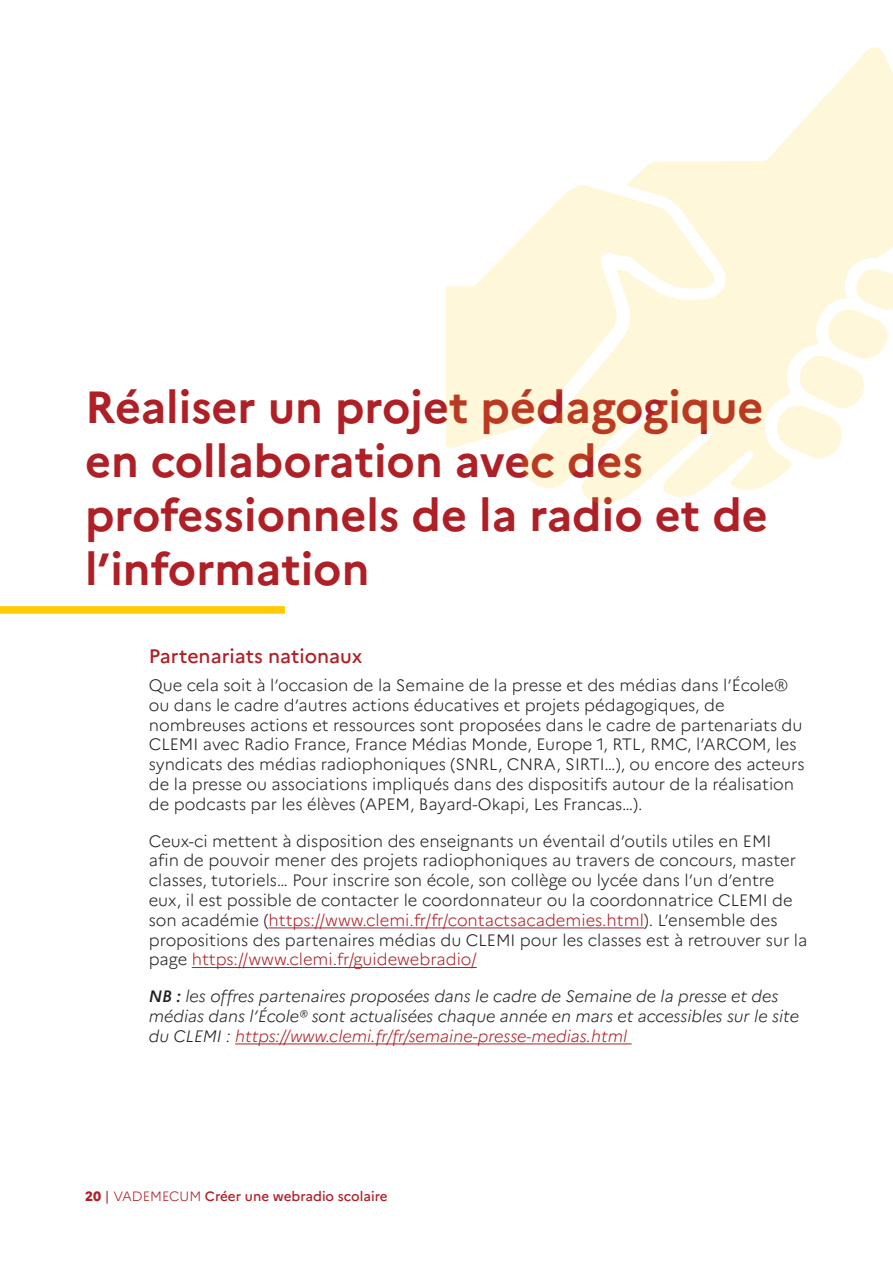
<style>
.page{position:relative;width:893px;height:1263px;background:#fff}
.page>*{position:absolute;margin:0;border:0;box-sizing:border-box;transform-origin:0 0}
.Titre_1{font:700 45px/54px "Marianne";color:#ae2026}
.Titre_2{font:500 19.5px "Marianne";color:#ae2026}
.Texte_courant{font:300 16.5px/19.8px "Marianne";color:#231f20}
.Texte_courant-2{font:italic 300 16.5px/19.8px "Marianne";color:#231f20}
.t1{font:500 13.5px "Marianne";color:#ae2026}
.s1{color:#ae2026}
.s2{font-weight:500}
.s3{font-weight:800}
.s4{font-weight:400}
.s5{font-weight:300}
</style>
<div class="page">
<div style="left:0;top:606px;width:285px;height:8px;background:#ffca00"></div>
<hr style="left:269px;top:927px;width:375px;height:1px;background:#ae2026">
<hr style="left:192px;top:967px;width:285px;height:1px;background:#ae2026">
<hr style="left:235px;top:1043px;width:397px;height:1px;background:#ae2026">
<svg style="left:520px;top:47px;width:373px;height:457px"></svg>
<svg style="left:446px;top:183px;width:268px;height:266px;fill:#fff7d9"></svg>
<svg style="left:774px;top:268px;width:119px;height:193px"></svg>
<p class="Titre_1" style="left:85px;top:380px;width:684px">Réaliser un projet pédagogique en collaboration avec des professionnels de la radio et de l’information</p>
<p class="Titre_2" style="left:149px;top:644px;width:215px">Partenariats nationaux</p>
<p class="Texte_courant" style="left:149px;top:675px;width:657px">Que cela soit à l’occasion de la Semaine de la presse et des médias dans l’École® ou dans le cadre d’autres actions éducatives et projets pédagogiques, de nombreuses actions et ressources sont proposées dans le cadre de partenariats du CLEMI avec Radio France, France Médias Monde, Europe 1, RTL, RMC, l’ARCOM, les syndicats des médias radiophoniques (SNRL, CNRA, SIRTI…), ou encore des acteurs de la presse ou associations impliqués dans des dispositifs autour de la réalisation de podcasts par les élèves (APEM, Bayard-Okapi, Les Francas…).</p>
<p class="Texte_courant" style="left:149px;top:831px;width:660px">Ceux-ci mettent à disposition des enseignants un éventail d’outils utiles en EMI<br>afin de pouvoir mener des projets radiophoniques au travers de concours, master classes, tutoriels… Pour inscrire son école, son collège ou lycée dans l’un d’entre eux, il est possible de contacter le coordonnateur ou la coordonnatrice CLEMI de son académie (<span class="s1">https://www.clemi.fr/fr/contactsacademies.html</span>). L’ensemble des propositions des partenaires médias du CLEMI pour les classes est à retrouver sur la page <span class="s1">https://www.clemi.fr/guidewebradio/</span></p>
<p class="Texte_courant-2" style="left:149px;top:986px;width:652px"><span class="s2">NB :</span> les offres partenaires proposées dans le cadre de Semaine de la presse et des médias dans l’École® sont actualisées chaque année en mars et accessibles sur le site du CLEMI : <span class="s1">https://www.clemi.fr/fr/semaine-presse-medias.html</span></p>
<p class="t1" style="left:85px;top:1188px;width:304px"><span class="s3">20</span> <span class="s4">|</span> <span class="s5">VADEMECUM</span> Créer une webradio scolaire</p>
</div>
